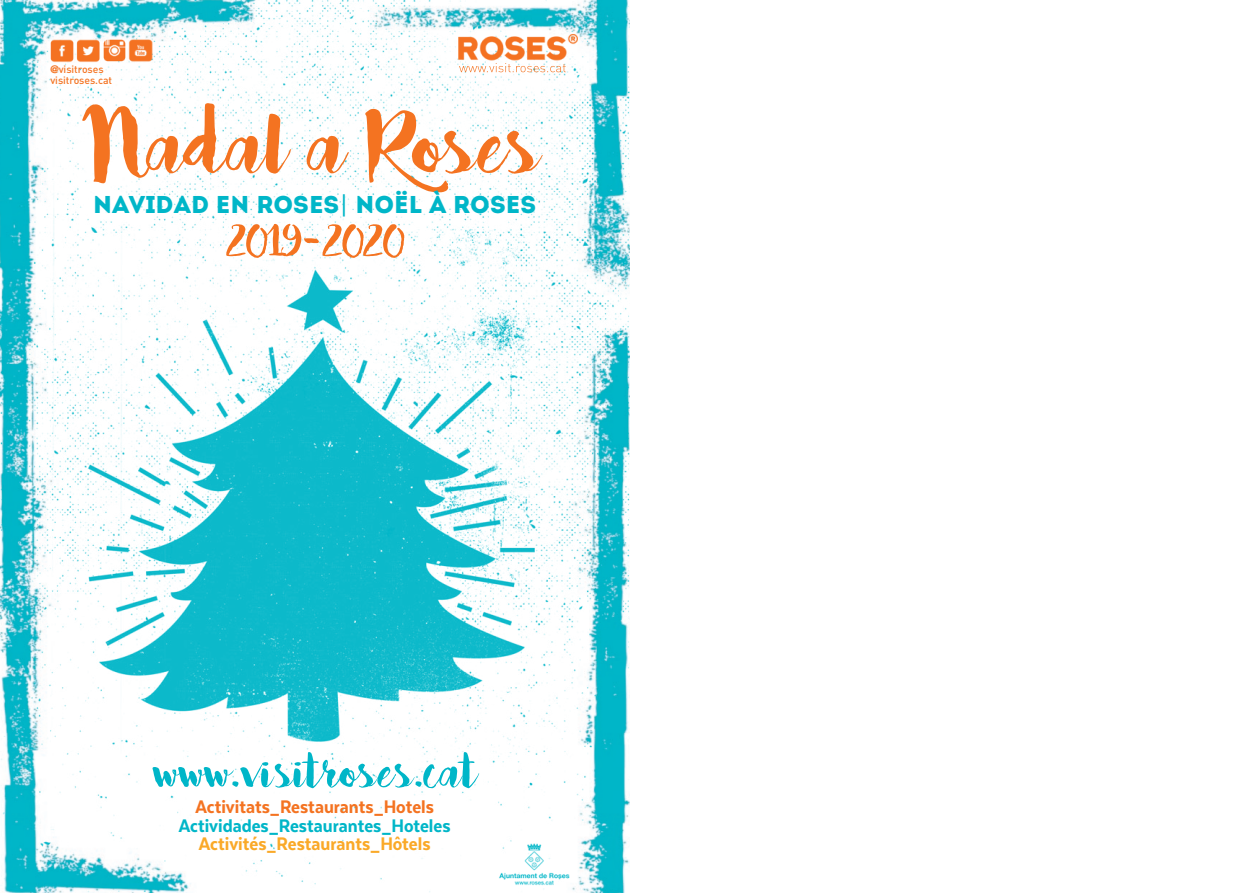
<style>
.page{position:relative;width:1259px;height:893px;background:#fff}
.page>*{position:absolute;margin:0;border:0;box-sizing:border-box;transform-origin:0 0}
.t1{font:104.85px "Bakery";letter-spacing:-.005em;color:#f47321}
.t2{font:58.8px "Bakery";letter-spacing:.005em;color:#00b6c8}
.t3{font:55.35px "Bakery";letter-spacing:-.005em;color:#f47321}
.t4{font:24.3px "Intro";color:#00b6c8}
.t5{font:800 21px "Texta Narrow";color:#00b6c8}
.t6{font:800 21px "Texta Narrow";color:#f47321}
.t7{font:800 21px "Texta Narrow";color:#faa928}
.t8{font:500 10.5px "FFDIN";letter-spacing:-.005em;color:#f47321}
.s1{font-family:"Helvetica Neue";font-weight:900;font-stretch:expanded}
.s2{font-family:"Lucida Grande"}
</style>
<div class="page">
<img style="left:0;top:0;width:629px;height:893px">
<img style="left:498px;top:843px;width:71px;height:42px">
<img style="left:459px;top:34px;width:118px;height:27px">
<svg style="left:459px;top:63px;width:107px;height:9px"></svg>
<img style="left:49px;top:38px;width:104px;height:26px">
<p class="t8" style="left:50px;top:66px;width:55px"><span class="s1">@</span>visitroses</p>
<p class="t8" style="left:50px;top:76px;width:63px">visitroses.cat</p>
<p class="t1" style="left:90px;top:76px;width:452px">Nadal a Roses</p>
<p class="t4" style="left:93px;top:190px;width:444px">NAVIDAD EN ROSES<span class="s2">|</span> NOËL À ROSES</p>
<p class="t3" style="left:226px;top:204px;width:179px">2019-2020</p>
<p class="t2" style="left:153px;top:733px;width:324px">www.visitroses.cat</p>
<p class="t6" style="left:195px;top:794px;width:240px">Activitats_Restaurants_Hotels</p>
<p class="t5" style="left:179px;top:812px;width:273px">Actividades_Restaurantes_Hoteles</p>
<p class="t7" style="left:199px;top:831px;width:233px">Activités_Restaurants_Hôtels</p>
</div>
